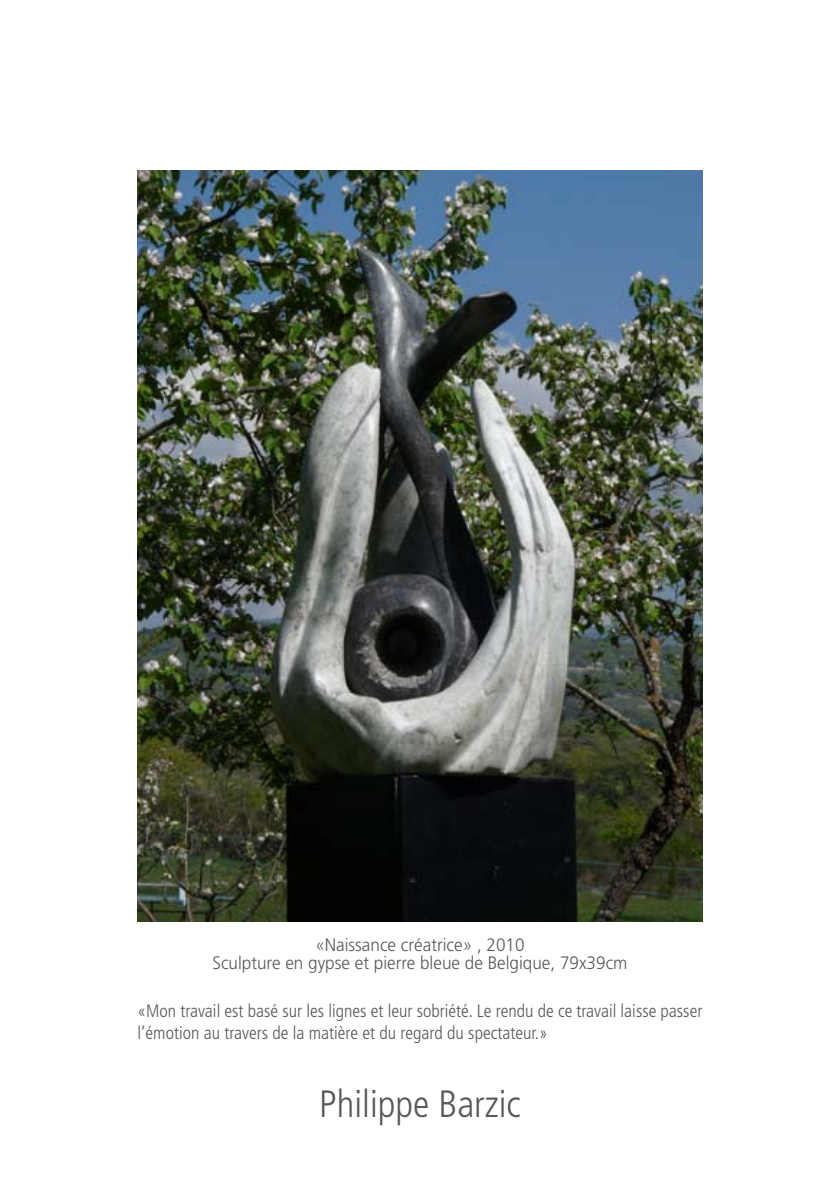
<style>
.page{position:relative;width:840px;height:1191px;background:#fff}
.page>*{position:absolute;margin:0;border:0;box-sizing:border-box;transform-origin:0 0}
.t1{font:300 condensed 38px "Frutiger";color:#58585a}
.t2{font:300 condensed 18px/21.6px "Frutiger";color:#58585a}
.t3{font:300 18px/18px "Frutiger";color:#58585a;text-align:center;scale:.95 1}
</style>
<div class="page">
<img style="left:138px;top:170px;width:563px;height:751px">
<p class="t3" style="left:212px;top:935px;width:438px">«Naissance créatrice» , 2010<br>Sculpture en gypse et pierre bleue de Belgique, 79x39cm</p>
<p class="t2" style="left:137px;top:1000px;width:566px">«Mon travail est basé sur les lignes et leur sobriété. Le rendu de ce travail laisse passer l’émotion au travers de la matière et du regard du spectateur.»</p>
<h1 class="t1" style="left:319px;top:1082px;width:203px">Philippe Barzic</h1>
</div>
